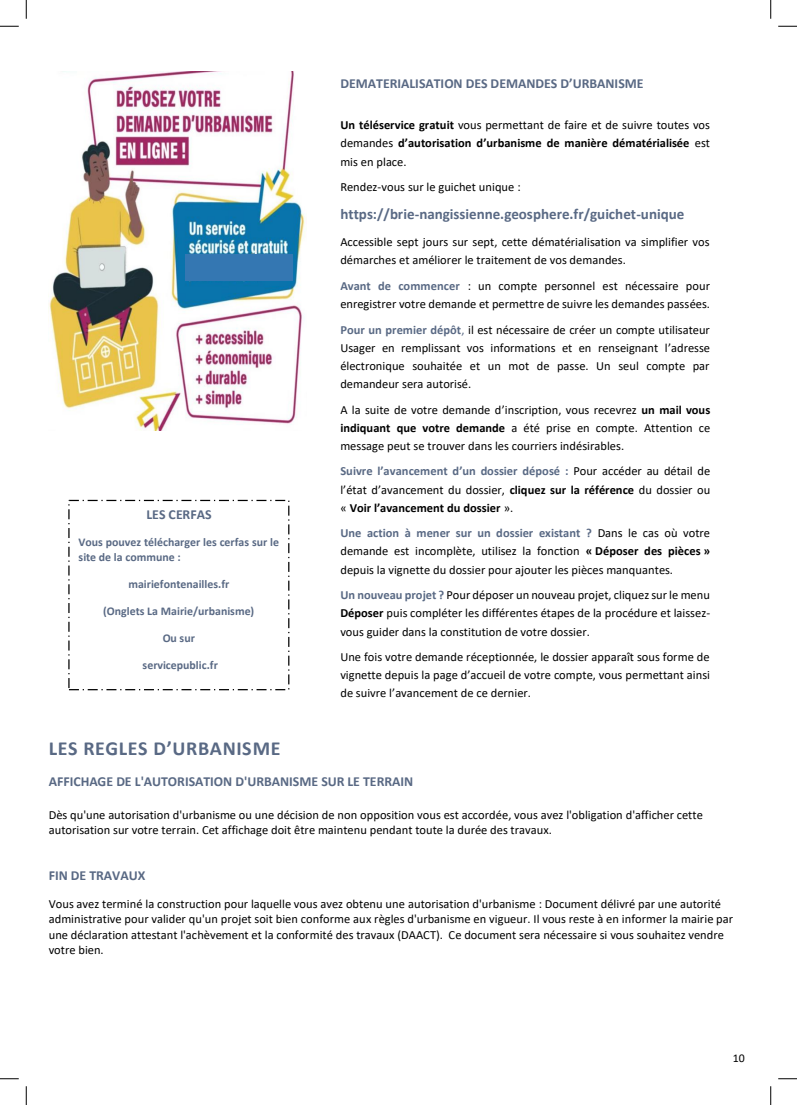
<style>
.page{position:relative;width:797px;height:1105px;background:#fff}
.page>*{position:absolute;margin:0;border:0;box-sizing:border-box;transform-origin:0 0}
.t1{font:700 20px "Calibri";letter-spacing:.03em;color:#596984}
.t2{font:700 15px "Calibri";color:#596984}
.t3{font:700 13.75px "Calibri";color:#596984}
.t4{font:12.5px/18.1px "Calibri";color:#000;text-align:justify}
.t5{font:700 12.5px/18.1px "Calibri";color:#000;text-align:justify}
.t6{font:700 11.88px/14.5px "Calibri";color:#596984}
.t7{font:11.88px "Calibri";color:#000}
.s1{font-weight:400}
.s2{font-weight:700;color:#596984}
.s3{color:#596984}
.s4{font-weight:700}
</style>
<div class="page">
<img style="left:49px;top:71px;width:257px;height:359px">
<div style="left:68px;top:500px;width:221px;height:190px;border:1px dashed #000"></div>
<div style="left:185px;top:254px;width:108px;height:27px;background:#3477b2"></div>
<svg style="left:0;top:25px;width:19px;height:2px"></svg>
<svg style="left:778px;top:25px;width:19px;height:2px"></svg>
<svg style="left:0;top:1078px;width:19px;height:1px"></svg>
<svg style="left:778px;top:1078px;width:19px;height:1px"></svg>
<svg style="left:25px;top:0;width:2px;height:19px"></svg>
<svg style="left:25px;top:1086px;width:2px;height:19px"></svg>
<svg style="left:770px;top:0;width:1px;height:19px"></svg>
<svg style="left:770px;top:1086px;width:1px;height:19px"></svg>
<p class="t3" style="left:146px;top:504px;width:67px">LES CERFAS</p>
<p class="t6" style="left:79px;top:535px;width:202px">Vous pouvez télécharger les cerfas sur le site de la commune :</p>
<p class="t6" style="left:128px;top:576px;width:102px">mairiefontenailles.fr</p>
<p class="t6" style="left:103px;top:603px;width:153px">(Onglets La Mairie/urbanisme)</p>
<p class="t6" style="left:163px;top:630px;width:34px">Ou sur</p>
<p class="t6" style="left:143px;top:657px;width:77px">servicepublic.fr</p>
<p class="t3" style="left:340px;top:74px;width:304px">DEMATERIALISATION DES DEMANDES D’URBANISME</p>
<p class="t5" style="left:340px;top:116px;width:371px">Un téléservice gratuit <span class="s1">vous permettant de faire et de suivre toutes vos demandes</span> d’autorisation d’urbanisme de manière dématérialisée <span class="s1">est mis en place.</span></p>
<p class="t4" style="left:340px;top:178px;width:182px">Rendez-vous sur le guichet unique :</p>
<p class="t2" style="left:340px;top:203px;width:345px">https://brie-nangissienne.geosphere.fr/guichet-unique</p>
<p class="t4" style="left:340px;top:232px;width:371px">Accessible sept jours sur sept, cette dématérialisation va simplifier vos démarches et améliorer le traitement de vos demandes.</p>
<p class="t4" style="left:340px;top:276px;width:371px"><span class="s2">Avant de commencer</span> : un compte personnel est nécessaire pour enregistrer votre demande et permettre de suivre les demandes passées.</p>
<p class="t4" style="left:340px;top:320px;width:371px"><span class="s2">Pour un premier dépôt</span><span class="s3">,</span> il est nécessaire de créer un compte utilisateur Usager en remplissant vos informations et en renseignant l’adresse électronique souhaitée et un mot de passe. Un seul compte par demandeur sera autorisé.</p>
<p class="t4" style="left:340px;top:400px;width:371px">A la suite de votre demande d’inscription, vous recevrez <span class="s4">un mail vous indiquant que votre demande</span> a été prise en compte. Attention ce message peut se trouver dans les courriers indésirables.</p>
<p class="t4" style="left:340px;top:462px;width:371px"><span class="s2">Suivre l’avancement d’un dossier déposé :</span> Pour accéder au détail de l’état d’avancement du dossier, <span class="s4">cliquez sur la référence</span> du dossier ou « <span class="s4">Voir l’avancement du dossier</span> ».</p>
<p class="t4" style="left:340px;top:524px;width:371px"><span class="s2">Une action à mener sur un dossier existant ?</span> Dans le cas où votre demande est incomplète, utilisez la fonction <span class="s4">« Déposer des pièces » </span>depuis la vignette du dossier pour ajouter les pièces manquantes.</p>
<p class="t4" style="left:340px;top:586px;width:371px"><span class="s2">Un nouveau projet ?</span> Pour déposer un nouveau projet, cliquez sur le menu <span class="s4">Déposer</span> puis compléter les différentes étapes de la procédure et laissez&shy;vous guider dans la constitution de votre dossier.</p>
<p class="t4" style="left:340px;top:647px;width:371px">Une fois votre demande réceptionnée, le dossier apparaît sous forme de vignette depuis la page d’accueil de votre compte, vous permettant ainsi de suivre l’avancement de ce dernier.</p>
<h1 class="t1" style="left:49px;top:734px;width:233px">LES REGLES D’URBANISME</h1>
<p class="t3" style="left:49px;top:771px;width:366px">AFFICHAGE DE L'AUTORISATION D'URBANISME SUR LE TERRAIN</p>
<p class="t4" style="left:49px;top:807px;width:655px;line-height:15.2px">Dès qu'une autorisation d'urbanisme ou une décision de non opposition vous est accordée, vous avez l'obligation d'afficher cette autorisation sur votre terrain. Cet affichage doit être maintenu pendant toute la durée des travaux.</p>
<p class="t3" style="left:49px;top:866px;width:98px">FIN DE TRAVAUX</p>
<p class="t4" style="left:49px;top:896px;width:686px;line-height:15.2px;text-align:left">Vous avez terminé la construction pour laquelle vous avez obtenu une autorisation d'urbanisme : Document délivré par une autorité administrative pour valider qu'un projet soit bien conforme aux règles d'urbanisme en vigueur. Il vous reste à en informer la mairie par une déclaration attestant l'achèvement et la conformité des travaux (DAACT). Ce document sera nécessaire si vous souhaitez vendre votre bien.</p>
<p class="t7" style="left:733px;top:1050px;width:14px">10</p>
</div>
